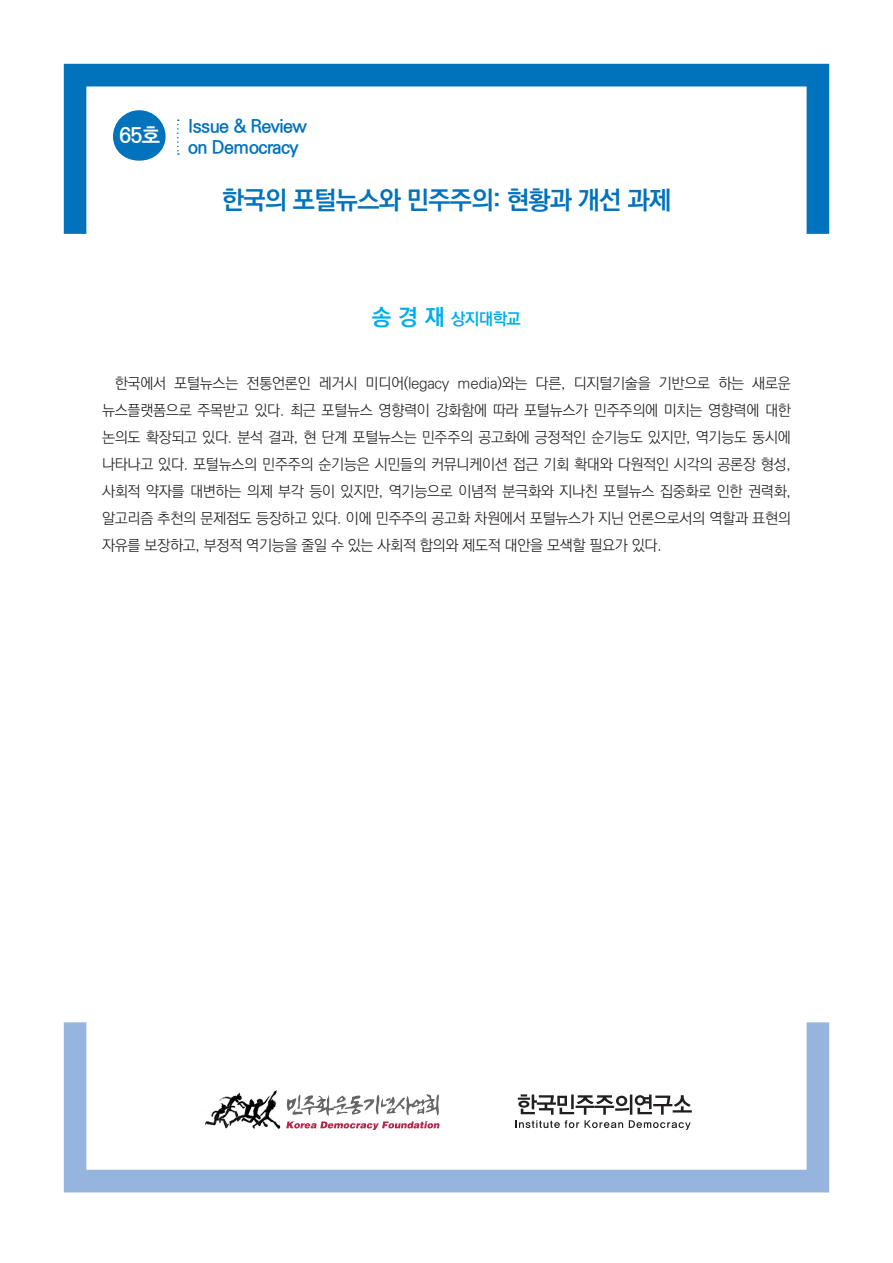
<style>
.page{position:relative;width:893px;height:1263px;background:#fff}
.page>*{position:absolute;margin:0;border:0;box-sizing:border-box;transform-origin:0 0}
.t1{font:700 25.5px "Ko Pub Dotum";letter-spacing:-.03em;color:#0073bc}
.t2{font:700 21px "Ko Pub Dotum";color:#fff}
.t3{font:700 18px "Ko Pub Dotum";letter-spacing:-.03em;color:#0073bc}
.t4{font:700 16.5px "Ko Pub Dotum";letter-spacing:-.03em;color:#00aeef}
.요약_내용{font:300 15px/27px "Ko Pub Dotum";letter-spacing:-.02em;color:#231f20;text-align:justify}
.s1{font-size:22.5px}
</style>
<div class="page">
<svg style="left:64px;top:64px;width:765px;height:170px"></svg>
<svg style="left:64px;top:1022px;width:765px;height:170px"></svg>
<p class="t2" style="left:119px;top:125px;width:42px">65호</p>
<p class="t3" style="left:188px;top:117px;width:120px">Issue &amp; Review</p>
<p class="t3" style="left:188px;top:138px;width:112px">on Democracy</p>
<p class="t1" style="left:222px;top:187px;width:451px">한국의 포털뉴스와 민주주의: 현황과 개선 과제</p>
<p class="t4" style="left:372px;top:311px;width:151px"><span class="s1">송 경 재</span> 상지대학교</p>
<p class="요약_내용" style="left:102px;top:371px;width:690px;text-indent:13px">한국에서 포털뉴스는 전통언론인 레거시 미디어(legacy media)와는 다른, 디지털기술을 기반으로 하는 새로운 뉴스플랫폼으로 주목받고 있다. 최근 포털뉴스 영향력이 강화함에 따라 포털뉴스가 민주주의에 미치는 영향력에 대한 논의도 확장되고 있다. 분석 결과, 현 단계 포털뉴스는 민주주의 공고화에 긍정적인 순기능도 있지만, 역기능도 동시에 나타나고 있다. 포털뉴스의 민주주의 순기능은 시민들의 커뮤니케이션 접근 기회 확대와 다원적인 시각의 공론장 형성, 사회적 약자를 대변하는 의제 부각 등이 있지만, 역기능으로 이념적 분극화와 지나친 포털뉴스 집중화로 인한 권력화, 알고리즘 추천의 문제점도 등장하고 있다. 이에 민주주의 공고화 차원에서 포털뉴스가 지닌 언론으로서의 역할과 표현의 자유를 보장하고, 부정적 역기능을 줄일 수 있는 사회적 합의와 제도적 대안을 모색할 필요가 있다.</p>
</div>
